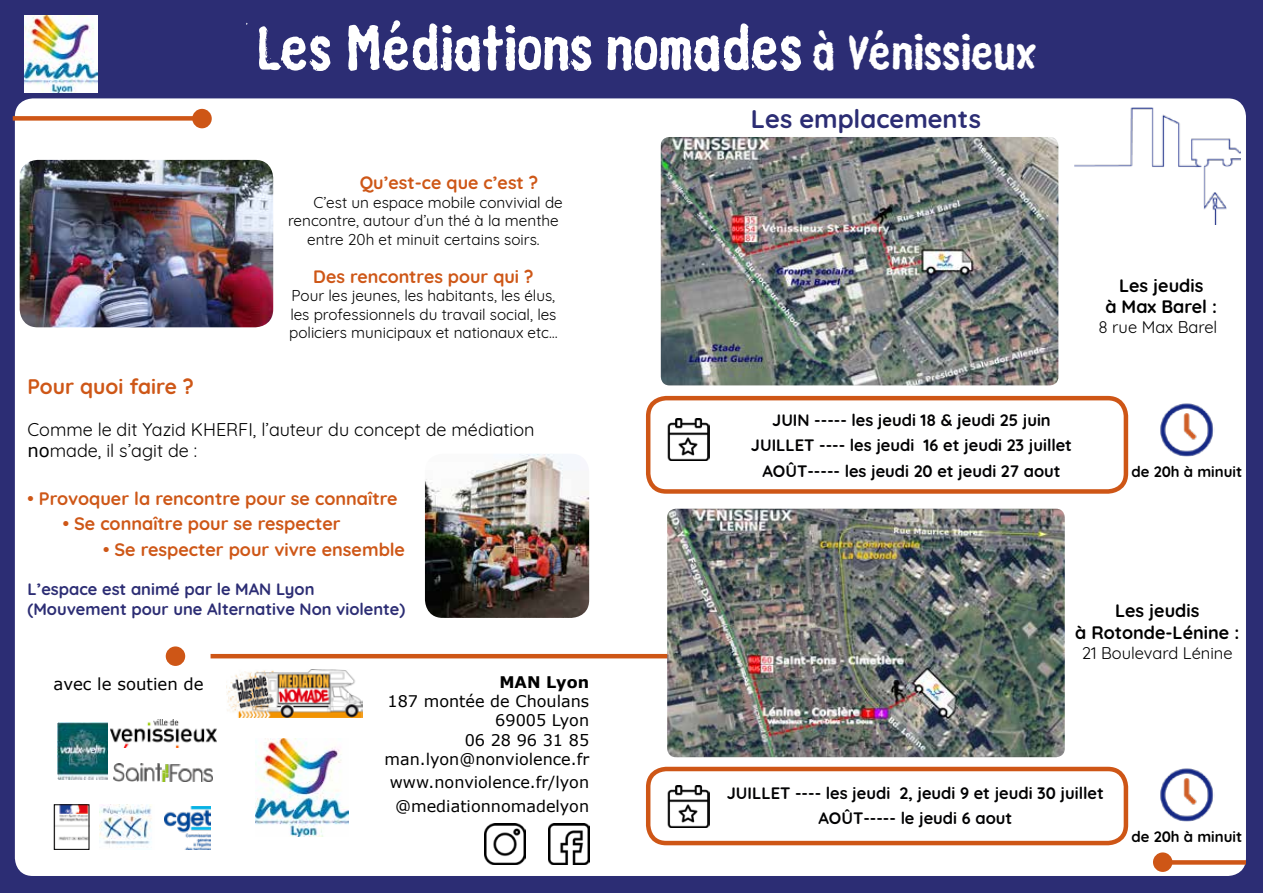
<style>
.page{position:relative;width:1263px;height:893px;background:#2c2d74}
.page>*{position:absolute;margin:0;border:0;box-sizing:border-box;transform-origin:0 0}
.t1{font:58.5px "Russisch Brot LT Eat Text";color:#fff}
.t2{font:700 25.5px "Quicksand";color:#2c2d74}
.t3{font:700 21px "Quicksand";color:#ce5717}
.t4{font:700 18px "Quicksand";color:#ce5717}
.t5{font:18px/21.6px "Quicksand";color:#000}
.t6{font:700 18px/21.6px "Quicksand";color:#000;text-align:center}
.t7{font:700 17.85px "Quicksand";color:#ce5717}
.t8{font:700 16.5px/25.5px "Quicksand";color:#020203;text-align:center}
.t9{font:700 16.5px/19.8px "Quicksand";color:#2c2d74}
.t10{font:16.5px "Quicksand";color:#000}
.t11{font:16.5px "Verdana";color:#000}
.t12{font:16.05px/19.2px "Verdana";color:#000;text-align:right}
.t13{font:700 16.05px "Verdana";color:#000}
.t14{font:15.3px/18.5px "Quicksand";color:#000}
.t15{font:700 15px "Quicksand";color:#000}
.s1{font-size:46.5px}
.s2{font-family:"Verdana"}
</style>
<div class="page">
<div style="left:15px;top:98px;width:1231px;height:778px;background:#fff;border-radius:18px"></div>
<img style="left:255px;top:738px;width:94px;height:99px">
<img style="left:24px;top:15px;width:73px;height:78px">
<img style="left:20px;top:160px;width:253px;height:167px">
<img style="left:164px;top:807px;width:47px;height:43px">
<img style="left:100px;top:804px;width:52px;height:44px">
<img style="left:226px;top:669px;width:136px;height:48px">
<img style="left:57px;top:723px;width:51px;height:56px">
<img style="left:56px;top:806px;width:31px;height:35px">
<div style="left:54px;top:804px;width:35px;height:46px;border:1px solid #000"></div>
<div style="left:13px;top:116px;width:189px;height:5px;background:#ce5616"></div>
<div style="left:1167px;top:860px;width:79px;height:5px;background:#ce5616"></div>
<div style="left:192px;top:109px;width:20px;height:19px;background:#ce5616;border-radius:50%"></div>
<div style="left:1153px;top:852px;width:19px;height:20px;background:#ce5616;border-radius:50%"></div>
<div style="left:166px;top:646px;width:19px;height:20px;background:#ce5616;border-radius:50%"></div>
<hr style="left:211px;top:654px;width:461px;height:4px;background:#ce5616">
<img style="left:111px;top:719px;width:106px;height:29px">
<img style="left:113px;top:763px;width:100px;height:18px">
<img style="left:425px;top:454px;width:164px;height:164px">
<div style="left:646px;top:396px;width:482px;height:98px;border:4px solid #ce5616;border-radius:18px"></div>
<div style="left:646px;top:767px;width:482px;height:78px;border:4px solid #ce5616;border-radius:18px"></div>
<img style="left:1160px;top:403px;width:53px;height:54px">
<img style="left:1160px;top:768px;width:53px;height:54px">
<img style="left:1075px;top:108px;width:166px;height:117px">
<img style="left:548px;top:824px;width:41px;height:40px">
<img style="left:485px;top:824px;width:41px;height:40px">
<img style="left:667px;top:785px;width:42px;height:42px">
<img style="left:667px;top:418px;width:42px;height:43px">
<img style="left:661px;top:137px;width:397px;height:248px">
<img style="left:667px;top:509px;width:398px;height:248px">
<h1 class="t1" style="left:256px;top:9px;width:780px">Les Médiations nomades <span class="s1">à Vénissieux</span></h1>
<p class="t7" style="left:360px;top:168px;width:180px">Qu’est-ce que c’est ?</p>
<p class="t14" style="left:313px;top:192px;width:251px">C’est un espace mobile convivial de</p>
<p class="t14" style="left:288px;top:210px;width:272px">rencontre, autour d’un thé à la menthe</p>
<p class="t14" style="left:307px;top:228px;width:234px">entre 20h et minuit certains soirs.</p>
<p class="t7" style="left:313px;top:262px;width:222px">Des rencontres pour qui ?</p>
<p class="t14" style="left:289px;top:285px;width:270px">Pour les jeunes, les habitants, les élus, les professionnels du travail social, les policiers municipaux et nationaux etc…</p>
<h3 class="t3" style="left:28px;top:370px;width:168px">Pour quoi faire ?</h3>
<p class="t5" style="left:28px;top:417px;width:509px">Comme le dit Yazid KHERFI, l’auteur du concept de médiation <span class="s2">no</span>made, il s’agit de :</p>
<p class="t4" style="left:28px;top:483px;width:372px">• Provoquer la rencontre pour se connaître</p>
<p class="t4" style="left:63px;top:509px;width:279px">• Se connaître pour se respecter</p>
<p class="t4" style="left:103px;top:534px;width:303px">• Se respecter pour vivre ensemble</p>
<p class="t9" style="left:28px;top:578px;width:379px">L’espace est animé par le MAN Lyon (Mouvement pour une Alternative Non violente)</p>
<p class="t11" style="left:54px;top:672px;width:152px">avec le soutien de</p>
<p class="t13" style="left:499px;top:671px;width:91px">MAN Lyon</p>
<p class="t12" style="left:384px;top:691px;width:206px">187 montée de Choulans<br>69005 Lyon<br>06 28 96 31 85 man.lyon@nonviolence.fr</p>
<p class="t12" style="left:390px;top:770px;width:201px;line-height:23.7px;text-align:center">www.nonviolence.fr/lyon @mediationnomadelyon</p>
<h2 class="t2" style="left:751px;top:98px;width:232px">Les emplacements</h2>
<p class="t6" style="left:1105px;top:273px;width:113px">Les jeudis<br>à Max Barel :</p>
<p class="t10" style="left:1098px;top:314px;width:120px">8 rue Max Barel</p>
<p class="t8" style="left:751px;top:406px;width:323px">JUIN ----- les jeudi 18 &amp; jeudi 25 juin<br>JUILLET ---- les jeudi 16 et jeudi 23 juillet<br>AOÛT----- les jeudi 20 et jeudi 27 aout</p>
<p class="t15" style="left:1131px;top:459px;width:112px">de 20h à minuit</p>
<p class="t6" style="left:1075px;top:598px;width:166px">Les jeudis<br>à Rotonde-Lénine :</p>
<p class="t10" style="left:1082px;top:640px;width:152px">21 Boulevard Lénine</p>
<p class="t8" style="left:727px;top:779px;width:378px">JUILLET ---- les jeudi 2, jeudi 9 et jeudi 30 juillet<br>AOÛT----- le jeudi 6 aout</p>
<p class="t15" style="left:1131px;top:825px;width:112px">de 20h à minuit</p>
</div>
